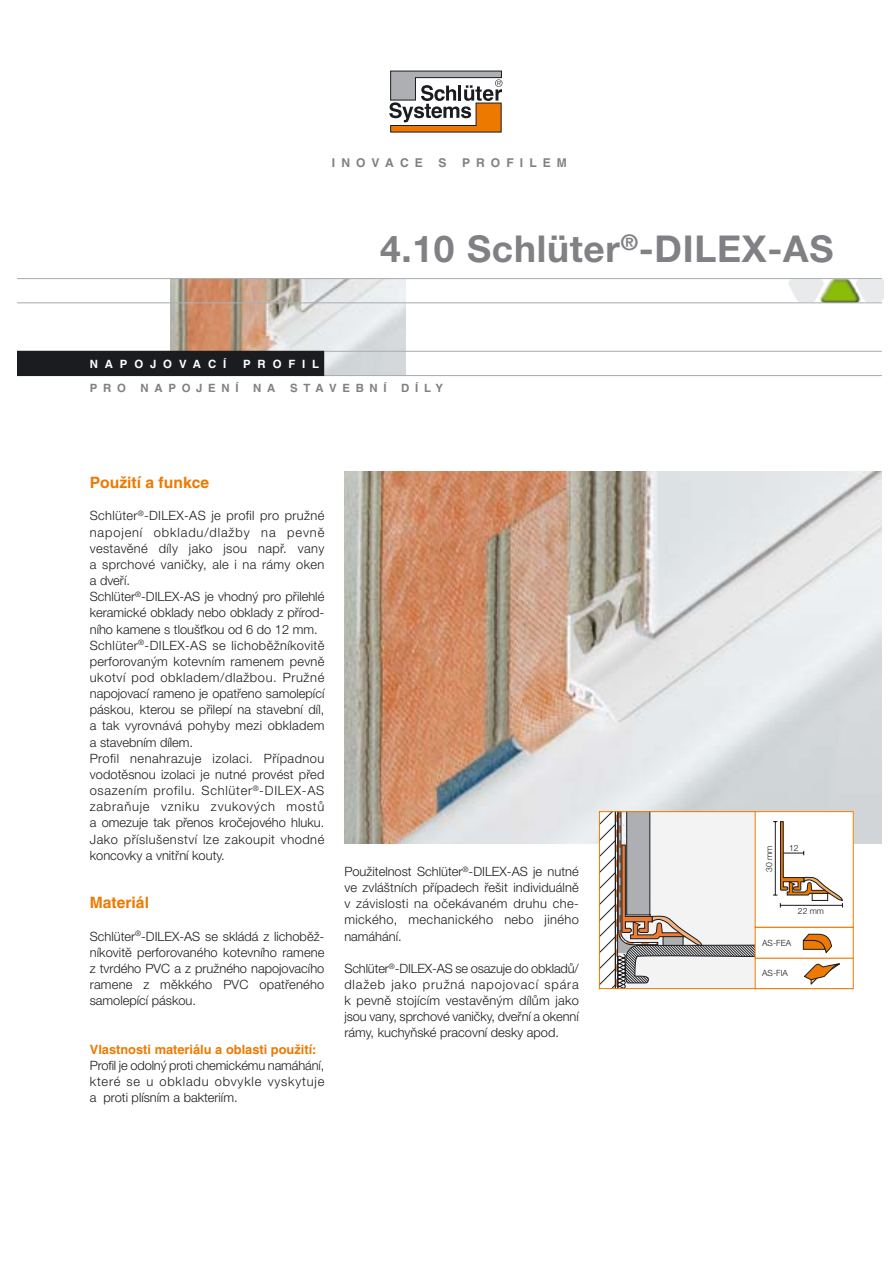
<style>
.page{position:relative;width:893px;height:1263px;background:#fff}
.page>*{position:absolute;margin:0;border:0;box-sizing:border-box;transform-origin:0 0}
.t1{font:700 37.05px "Helvetica Neue";letter-spacing:.02em;color:#818084}
.t2{font:700 15.6px "Helvetica CE";color:#ee7900}
.t3{font:300 12.9px/16.2px "Helvetica Neue CE";letter-spacing:.02em;color:#1b1c20;text-align:justify}
.t4{font:700 12.9px "Helvetica CE";color:#ee7900}
.t5{font:700 12.15px "Helvetica CE";letter-spacing:.5em;color:#818084}
.t6{font:700 11.4px "Helvetica CE";letter-spacing:.5em;color:#818084}
.t7{font:700 11.4px "Helvetica CE";letter-spacing:.6em;color:#fff}
.t8{font:300 8.55px "Helvetica Neue";color:#1b1c20}
</style>
<div class="page">
<svg style="left:389px;top:70px;width:113px;height:63px"></svg>
<img style="left:171px;top:279px;width:234px;height:96px">
<img style="left:824px;top:279px;width:31px;height:23px">
<svg style="left:788px;top:279px;width:36px;height:23px"></svg>
<svg style="left:855px;top:279px;width:29px;height:23px"></svg>
<hr style="left:324px;top:351px;width:557px;height:1px;background:#aeafb2">
<hr style="left:17px;top:302px;width:864px;height:1px;background:#aeafb2">
<hr style="left:17px;top:278px;width:864px;height:1px;background:#aeafb2">
<hr style="left:324px;top:375px;width:557px;height:1px;background:#aeafb2">
<div style="left:18px;top:351px;width:305px;height:25px;background:#1b1c20"></div>
<img style="left:344px;top:472px;width:537px;height:372px">
<div style="left:754px;top:958px;width:99px;height:31px;border:1px solid #ee7900"></div>
<div style="left:755px;top:812px;width:98px;height:115px;background:#fff"></div>
<svg style="left:599px;top:812px;width:247px;height:177px"></svg>
<div style="left:754px;top:811px;width:99px;height:117px;border:1px solid #ee7900"></div>
<p class="t5" style="left:332px;top:158px;width:92px">INOVACE</p>
<p class="t5" style="left:438px;top:158px;width:10px">S</p>
<p class="t5" style="left:462px;top:158px;width:106px">PROFILEM</p>
<h1 class="t1" style="left:380px;top:235px;width:455px">4.10 Schlüter<sup>®</sup>-DILEX-AS</h1>
<p class="t7" style="left:90px;top:360px;width:138px">NAPOJOVACÍ</p>
<p class="t7" style="left:243px;top:360px;width:78px">PROFIL</p>
<p class="t6" style="left:90px;top:384px;width:38px">PRO</p>
<p class="t6" style="left:140px;top:384px;width:100px">NAPOJENÍ</p>
<p class="t6" style="left:253px;top:384px;width:24px">N A</p>
<p class="t6" style="left:290px;top:384px;width:98px">STAVEBNÍ</p>
<p class="t6" style="left:401px;top:384px;width:43px">DÍLY</p>
<p class="t2" style="left:90px;top:476px;width:121px">PouÏití a funkce</p>
<p class="t3" style="left:90px;top:509px;width:236px;text-align:left">Schlüter<sup>®</sup>-DILEX-AS je profil pro pruÏné napojení obkladu/dlaÏby na pevnû vestavûné díly jako jsou napfi. vany a sprchové vaniãky, ale i na rámy oken a dvefií.<br>Schlüter<sup>®</sup>-DILEX-AS je vhodn˘ pro pfiilehlé keramické obklady nebo obklady z pfiírod&shy;ního kamene s tlou‰Èkou od 6 do 12 mm.<br>Schlüter<sup>®</sup>-DILEX-AS se lichobûÏníkovitû perforovan˘m kotevním ramenem pevnû ukotví pod obkladem/dlaÏbou. PruÏné napojovací rameno je opatfieno samolepící páskou, kterou se pfiilepí na stavební díl, a tak vyrovnává pohyby mezi obkladem a stavebním dílem.<br>Profil nenahrazuje izolaci. Pfiípadnou vodotûsnou izolaci je nutné provést pfied osazením profilu. Schlüter<sup>®</sup>-DILEX-AS zabraÀuje vzniku zvukov˘ch mostÛ a omezuje tak pfienos kroãejového hluku.<br>Jako pfiíslu‰enství lze zakoupit vhodné koncovky a vnitfiní kouty.</p>
<p class="t2" style="left:90px;top:896px;width:61px">Materiál</p>
<p class="t3" style="left:90px;top:929px;width:236px">Schlüter<sup>®</sup>-DILEX-AS se skládá z licho bûÏ&shy;níkovitû perforovaného kotevního ramene z tvrdého PVC a z pruÏného napojovacího ramene z mûkkého PVC opatfieného samolepící páskou.</p>
<p class="t4" style="left:90px;top:1044px;width:228px">Vlastnosti materiálu a oblasti pouÏití:</p>
<p class="t3" style="left:90px;top:1058px;width:236px">Profil je odoln˘ proti chemickému namáhání, které se u obkladu obvykle vyskytuje a proti plísním a bakteriím.</p>
<p class="t3" style="left:344px;top:865px;width:236px">PouÏitelnost Schlüter<sup>®</sup>-DILEX-AS je nutné ve zvlá‰tních pfiípadech fie‰it individuálnû v závislosti na oãekávaném druhu che&shy;mického, mechanického nebo jiného namáhání.</p>
<p class="t3" style="left:344px;top:961px;width:236px">Schlüter<sup>®</sup>-DILEX-AS se osazuje do obkladÛ/ dlaÏeb jako pruÏná napojovací spára k pevnû stojícím vestavûn˘m dílÛm jako jsou vany, sprchové vaniãky, dvefiní a okenní rámy, kuchyÀské pracovní desky apod.</p>
<p class="t8" style="left:766px;top:872px;width:28px;rotate:-90deg">30 mm</p>
<p class="t8" style="left:789px;top:845px;width:11px">12</p>
<p class="t8" style="left:797px;top:908px;width:28px">22 mm</p>
<p class="t8" style="left:762px;top:940px;width:30px">AS-FEA</p>
<p class="t8" style="left:762px;top:970px;width:27px">AS-FIA</p>
</div>
